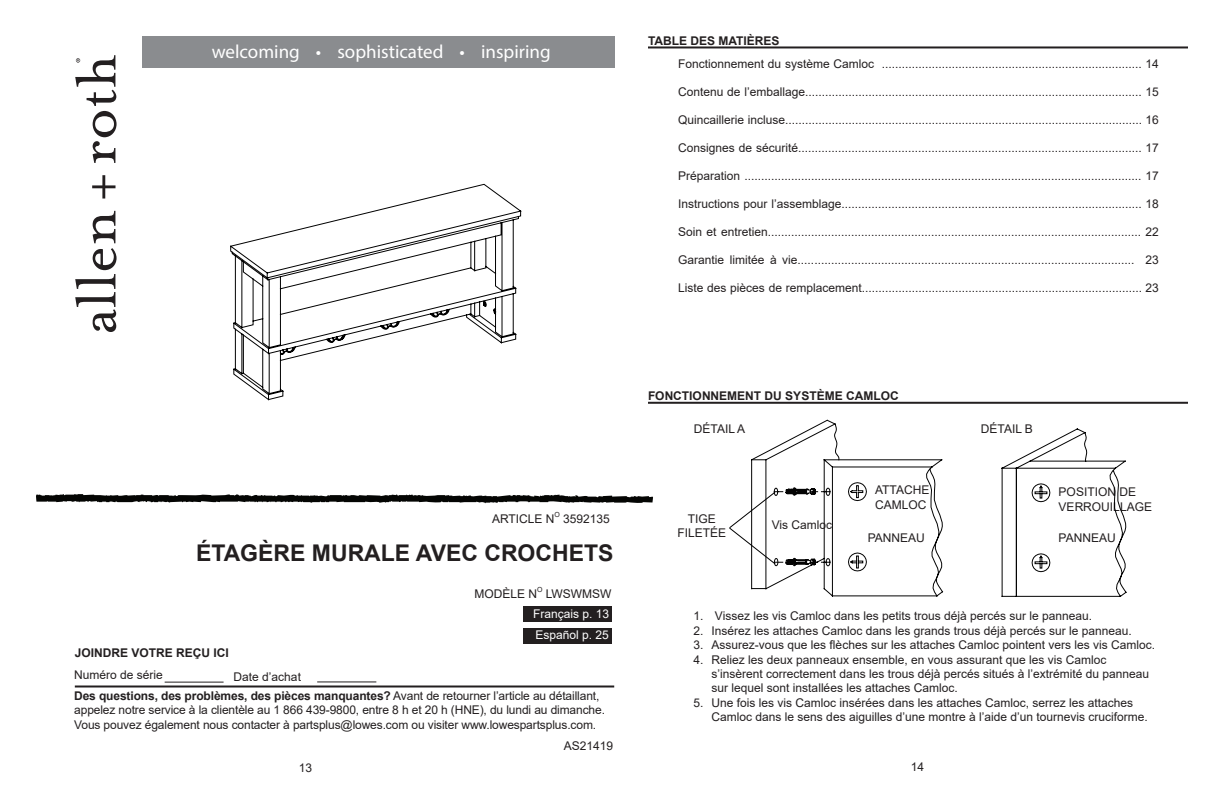
<style>
.page{position:relative;width:1224px;height:792px;background:#fff}
.page>*{position:absolute;margin:0;border:0;box-sizing:border-box;transform-origin:0 0}
.t1{font:700 23px "Arial";color:#231f20}
.t2{font:19px "Myriad Pro";color:#fff}
.t3{font:19px "Arial";color:#fff}
.t4{font:12px/14.4px "Arial";color:#231f20}
.t5{font:700 12px "Arial";color:#231f20}
.t6{font:12px/21.2px "Arial";color:#fff}
.t7{font:7px "Arial";color:#231f20}
.s1{font-weight:700}
</style>
<div class="page">
<div style="left:523px;top:607px;width:89px;height:15px;background:#231f20"></div>
<div style="left:523px;top:628px;width:89px;height:15px;background:#231f20"></div>
<hr style="left:165px;top:682px;width:59px;height:1px;background:#231f20">
<hr style="left:317px;top:681px;width:59px;height:1px;background:#231f20">
<hr style="left:75px;top:686px;width:539px;height:2px;background:#231f20">
<div style="left:142px;top:36px;width:472px;height:31px;background:#8a8c8f"></div>
<svg style="left:75px;top:211px;width:42px;height:121px"></svg>
<svg style="left:92px;top:175px;width:24px;height:24px"></svg>
<svg style="left:75px;top:55px;width:42px;height:108px"></svg>
<svg style="left:36px;top:494px;width:617px;height:9px"></svg>
<svg style="left:230px;top:184px;width:291px;height:217px"></svg>
<hr style="left:648px;top:46px;width:540px;height:2px;background:#231f20">
<hr style="left:648px;top:402px;width:540px;height:2px;background:#231f20">
<svg style="left:1001px;top:428px;width:126px;height:169px"></svg>
<svg style="left:729px;top:420px;width:214px;height:177px"></svg>
<h2 class="t2" style="left:212px;top:45px;width:340px">welcoming • sophisticated • inspiring</h2>
<h2 class="t3" style="left:193px;top:46px;width:225px">welcoming • sophistica</h2>
<h2 class="t3" style="left:486px;top:46px;width:72px">inspiring</h2>
<p class="t5" style="left:648px;top:36px;width:133px">TABLE DES MATIÈRES</p>
<p class="t4" style="left:678px;top:58px;width:482px">Fonctionnement du système Camloc .............................................................................. 14</p>
<p class="t4" style="left:678px;top:86px;width:482px">Contenu de l’emballage..................................................................................................... 15</p>
<p class="t4" style="left:678px;top:114px;width:482px">Quincaillerie incluse........................................................................................................... 16</p>
<p class="t4" style="left:678px;top:142px;width:482px">Consignes de sécurité....................................................................................................... 17</p>
<p class="t4" style="left:678px;top:170px;width:482px">Préparation ....................................................................................................................... 17</p>
<p class="t4" style="left:678px;top:198px;width:482px">Instructions pour l’assemblage.......................................................................................... 18</p>
<p class="t4" style="left:678px;top:226px;width:482px">Soin et entretien................................................................................................................ 22</p>
<p class="t4" style="left:678px;top:254px;width:482px">Garantie limitée à vie..................................................................................................... 23</p>
<p class="t4" style="left:678px;top:282px;width:482px">Liste des pièces de remplacement.................................................................................... 23</p>
<p class="t4" style="left:492px;top:512px;width:64px">ARTICLE N</p>
<p class="t7" style="left:554px;top:512px;width:7px">O</p>
<p class="t4" style="left:563px;top:512px;width:48px">3592135</p>
<h1 class="t1" style="left:196px;top:544px;width:419px">ÉTAGÈRE MURALE AVEC CROCHETS</h1>
<p class="t4" style="left:474px;top:588px;width:64px">MODÈLE N</p>
<p class="t7" style="left:537px;top:587px;width:7px">O</p>
<p class="t4" style="left:546px;top:588px;width:67px">LWSWMSW</p>
<p class="t5" style="left:75px;top:648px;width:156px">JOINDRE VOTRE REÇU ICI</p>
<p class="t4" style="left:74px;top:669px;width:90px">Numéro de série</p>
<p class="t4" style="left:234px;top:671px;width:69px">Date d’achat</p>
<p class="t6" style="left:533px;top:604px;width:78px">Français p. 13<br>Español p. 25</p>
<p class="t4" style="left:74px;top:690px;width:532px"><span class="s1">Des questions, des problèmes, des pièces manquantes?</span> Avant de retourner l’article au détaillant, appelez notre service à la clientèle au 1 866 439-9800, entre 8 h et 20 h (HNE), du lundi au dimanche.<br>Vous pouvez également nous contacter à partsplus@lowes.com ou visiter www.lowespartsplus.com.</p>
<p class="t4" style="left:564px;top:739px;width:51px">AS21419</p>
<p class="t5" style="left:648px;top:391px;width:252px">FONCTIONNEMENT DU SYSTÈME CAMLOC</p>
<p class="t4" style="left:694px;top:423px;width:53px">DÉTAIL A</p>
<p class="t4" style="left:981px;top:423px;width:54px">DÉTAIL B</p>
<p class="t4" style="left:875px;top:484px;width:56px">ATTACHE<br>CAMLOC</p>
<p class="t4" style="left:1059px;top:486px;width:95px">POSITION DE<br>VERROUILLAGE</p>
<p class="t4" style="left:678px;top:512px;width:50px;text-align:center">TIGE<br>FILETÉE</p>
<p class="t4" style="left:772px;top:519px;width:62px">Vis Camloc</p>
<p class="t4" style="left:868px;top:532px;width:59px">PANNEAU</p>
<p class="t4" style="left:1059px;top:532px;width:59px">PANNEAU</p>
<p class="t4" style="left:694px;top:610px;width:400px">1. Vissez les vis Camloc dans les petits trous déjà percés sur le panneau.</p>
<p class="t4" style="left:694px;top:625px;width:440px">2. Insérez les attaches Camloc dans les grands trous déjà percés sur le panneau.</p>
<p class="t4" style="left:694px;top:639px;width:463px">3. Assurez-vous que les flèches sur les attaches Camloc pointent vers les vis Camloc.</p>
<p class="t4" style="left:712px;top:653px;width:439px;text-indent:-18px">4. Reliez les deux panneaux ensemble, en vous assurant que les vis Camloc s’insèrent correctement dans les trous déjà percés situés à l’extrémité du panneau sur lequel sont installées les attaches Camloc.</p>
<p class="t4" style="left:712px;top:697px;width:438px;text-indent:-18px">5. Une fois les vis Camloc insérées dans les attaches Camloc, serrez les attaches<br>Camloc dans le sens des aiguilles d’une montre à l’aide d’un tournevis cruciforme.</p>
<p class="t4" style="left:299px;top:762px;width:15px">13</p>
<p class="t4" style="left:911px;top:761px;width:15px">14</p>
</div>
